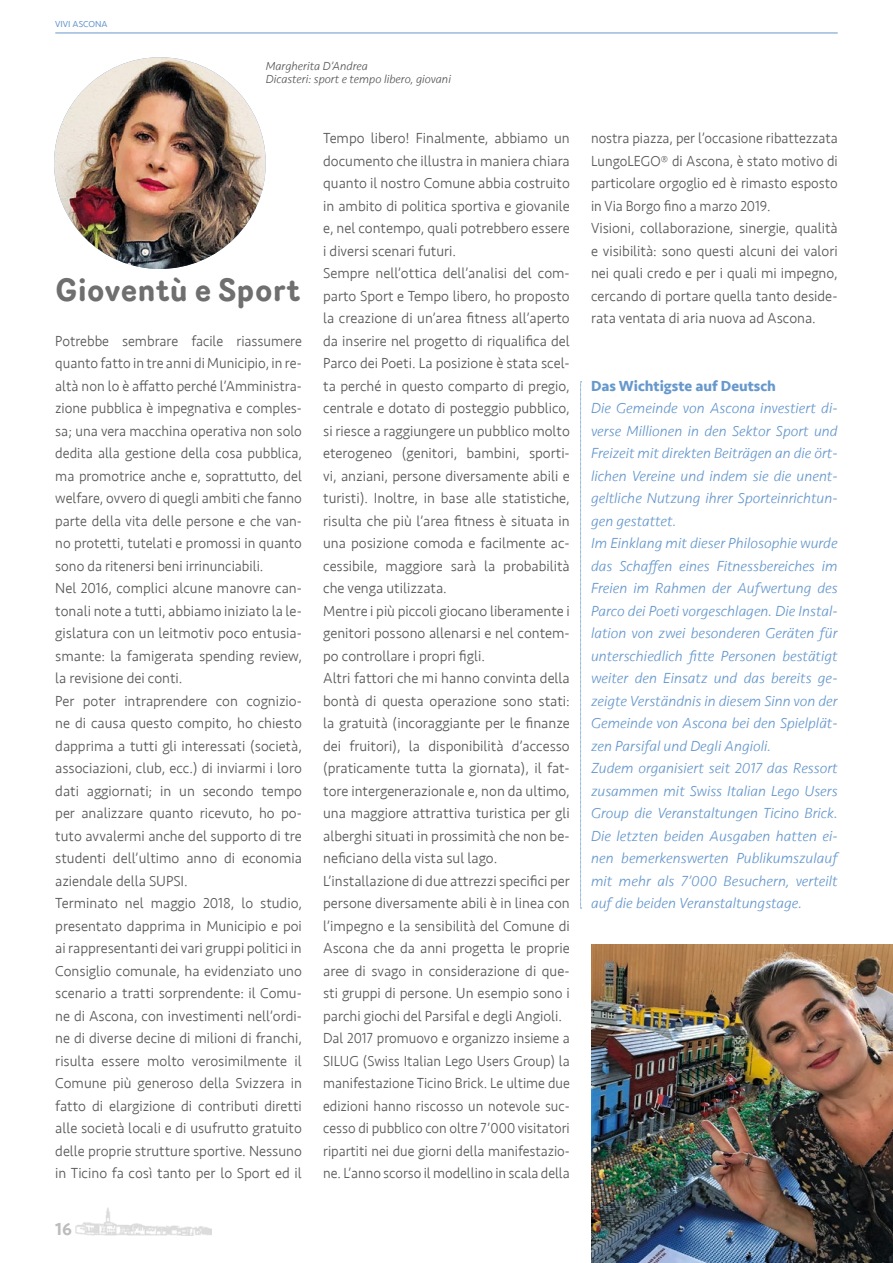
<style>
.page{position:relative;width:893px;height:1263px;background:#fff}
.page>*{position:absolute;margin:0;border:0;box-sizing:border-box;transform-origin:0 0}
.t1{font:700 31.5px "Router";color:#706f6f}
.t2{font:500 18px "Seravek";color:#bcbcbc}
.t3{font:300 15px/22.5px "Seravek";color:#575756}
.t4{font:300 15px/22.5px "Seravek";color:#575756;scale:.95 1}
.t5{font:italic 300 15px/22.5px "Seravek";color:#6798cc}
.t6{font:300 15px/22.5px "Seravek";color:#575756;scale:.94 1}
.t7{font:700 15px "Seravek";color:#6798cc}
.t8{font:italic 300 12px/13.5px "Seravek";color:#575756}
.t9{font:9px "Seravek";color:#6798cc}
</style>
<div class="page">
<img style="left:76px;top:1208px;width:136px;height:27px">
<hr style="left:55px;top:33px;width:783px;height:1px;background:#6798cc">
<img style="left:54px;top:57px;width:212px;height:212px;border-radius:106px">
<img style="left:591px;top:944px;width:302px;height:319px">
<svg style="left:580px;top:382px;width:2px;height:527px"></svg>
<p class="t9" style="left:55px;top:17px;width:54px">VIVI ASCONA</p>
<p class="t8" style="left:266px;top:59px;width:187px">Margherita D’Andrea<br>Dicasteri: sport e tempo libero, giovani</p>
<h1 class="t1" style="left:55px;top:265px;width:247px">Gioventù e Sport</h1>
<p class="t4" style="left:55px;top:330px;width:261px">Potrebbe sembrare facile riassumere quanto fatto in tre anni di Municipio, in re&shy;altà non lo è affatto perché l’Amministra&shy;zione pubblica è impegnativa e comples&shy;sa; una vera macchina operativa non solo dedita alla gestione della cosa pubblica, ma promotrice anche e, soprattutto, del welfare, ovvero di quegli ambiti che fanno parte della vita delle persone e che van&shy;no protetti, tutelati e promossi in quanto sono da ritenersi beni irrinunciabili.<br>Nel 2016, complici alcune manovre can&shy;tonali note a tutti, abbiamo iniziato la le&shy;gislatura con un leitmotiv poco entusia&shy;smante: la famigerata spending review, la revisione dei conti.<br>Per poter intraprendere con cognizio&shy;ne di causa questo compito, ho chiesto dapprima a tutti gli interessati (società, associazioni, club, ecc.) di inviarmi i loro dati aggiornati; in un secondo tempo per analizzare quanto ricevuto, ho po&shy;tuto avvalermi anche del supporto di tre studenti dell’ultimo anno di economia aziendale della SUPSI.<br>Terminato nel maggio 2018, lo studio, presentato dapprima in Municipio e poi ai rappresentanti dei vari gruppi politici in Consiglio comunale, ha evidenziato uno scenario a tratti sorprendente: il Comu&shy;ne di Ascona, con investimenti nell’ordi&shy;ne di diverse decine di milioni di franchi, risulta essere molto verosimilmente il Comune più generoso della Svizzera in fatto di elargizione di contributi diretti alle società locali e di usufrutto gratuito delle proprie strutture sportive. Nessuno in Ticino fa così tanto per lo Sport ed il</p>
<p class="t2" style="left:55px;top:1218px;width:18px">16</p>
<p class="t3" style="left:323px;top:127px;width:248px">Tempo libero! Finalmente, abbiamo un documento che illustra in maniera chiara quanto il nostro Comune abbia costruito in ambito di politica sportiva e giovanile e, nel contempo, quali potrebbero essere i diversi scenari futuri.<br>Sempre nell’ottica dell’analisi del com&shy;parto Sport e Tempo libero, ho proposto la creazione di un’area fitness all’aperto da inserire nel progetto di riqualifica del Parco dei Poeti. La posizione è stata scel&shy;ta perché in questo comparto di pregio, centrale e dotato di posteggio pubblico, si riesce a raggiungere un pubblico molto eterogeneo (genitori, bambini, sporti&shy;vi, anziani, persone diversamente abili e turisti). Inoltre, in base alle statistiche, risulta che più l’area fitness è situata in una posizione comoda e facilmente ac&shy;cessibile, maggiore sarà la probabilità che venga utilizzata.<br>Mentre i più piccoli giocano liberamente i genitori possono allenarsi e nel contem&shy;po controllare i propri figli.<br>Altri fattori che mi hanno convinta della bontà di questa operazione sono stati: la gratuità (incoraggiante per le finanze dei fruitori), la disponibilità d’accesso (praticamente tutta la giornata), il fat&shy;tore intergenerazionale e, non da ultimo, una maggiore attrattiva turistica per gli alberghi situati in prossimità che non be&shy;neficiano della vista sul lago.<br>L’installazione di due attrezzi specifici per persone diversamente abili è in linea con l’impegno e la sensibilità del Comune di Ascona che da anni progetta le proprie aree di svago in considerazione di que&shy;sti gruppi di persone. Un esempio sono i parchi giochi del Parsifal e degli Angioli.<br>Dal 2017 promuovo e organizzo insieme a SILUG (Swiss Italian Lego Users Group) la manifestazione Ticino Brick. Le ultime due edizioni hanno riscosso un notevole suc&shy;cesso di pubblico con oltre 7’000 visitatori ripartiti nei due giorni della manifestazio&shy;ne. L’anno scorso il modellino in scala della</p>
<p class="t6" style="left:591px;top:127px;width:264px">nostra piazza, per l’occasione ribattezzata LungoLEGO® di Ascona, è stato motivo di particolare orgoglio ed è rimasto esposto in Via Borgo fino a marzo 2019.<br>Visioni, collaborazione, sinergie, qualità e visibilità: sono questi alcuni dei valori nei quali credo e per i quali mi impegno, cercando di portare quella tanto deside&shy;rata ventata di aria nuova ad Ascona.</p>
<p class="t7" style="left:591px;top:374px;width:186px">Das Wichtigste auf Deutsch</p>
<p class="t5" style="left:591px;top:397px;width:248px">Die Gemeinde von Ascona investiert di&shy;verse Millionen in den Sektor Sport und Freizeit mit direkten Beiträgen an die ört&shy;lichen Vereine und indem sie die unent&shy;geltliche Nutzung ihrer Sporteinrichtun&shy;gen gestattet.<br>Im Einklang mit dieser Philosophie wurde das Schaffen eines Fitnessbereiches im Freien im Rahmen der Aufwertung des Parco dei Poeti vorgeschlagen. Die Instal&shy;lation von zwei besonderen Geräten für unterschiedlich fitte Personen bestätigt weiter den Einsatz und das bereits ge&shy;zeigte Verständnis in diesem Sinn von der Gemeinde von Ascona bei den Spielplät&shy;zen Parsifal und Degli Angioli.<br>Zudem organisiert seit 2017 das Ressort zusammen mit Swiss Italian Lego Users Group die Veranstaltungen Ticino Brick.<br>Die letzten beiden Ausgaben hatten ei&shy;nen bemerkenswerten Publikumszulauf mit mehr als 7’000 Besuchern, verteilt auf die beiden Veranstaltungstage.</p>
</div>
